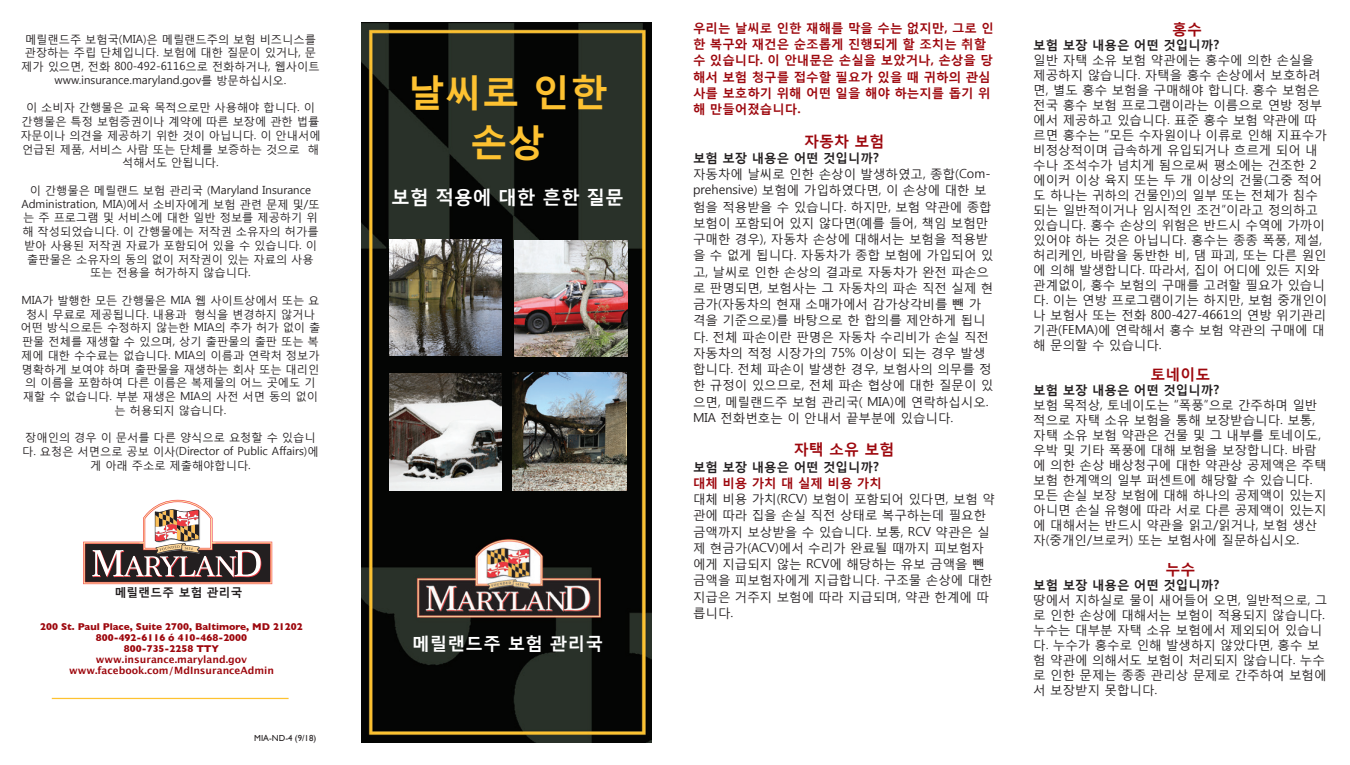
<style>
.page{position:relative;width:1350px;height:765px;background:#fff}
.page>*{position:absolute;margin:0;border:0;box-sizing:border-box;transform-origin:0 0}
.t1{font:700 37.5px/50px "Malgun Gothic";color:#fec231;text-align:center}
.t2{font:700 18.75px "Malgun Gothic";color:#fff}
.t3{font:700 17.5px "Malgun Gothic";letter-spacing:.02em;color:#fff}
.t4{font:700 15px "Malgun Gothic";color:#9d070d}
.t5{font:12.5px/15px "Malgun Gothic";color:#231f20}
.t6{font:700 12.5px/16.2px "Malgun Gothic";color:#9d070d}
.t7{font:700 12.5px "Malgun Gothic";color:#231f20}
.t8{font:700 11.75px "Malgun Gothic";letter-spacing:.02em;color:#231f20}
.t9{font:11.25px/13.8px "Malgun Gothic";color:#231f20;text-align:center}
.t10{font:700 10px/11px "Gill Sans";color:#9d070d;text-align:center}
.t11{font:700 10px/11px "Lucida Grande";color:#9d070d;text-align:center}
.t12{font:8.75px "Gill Sans";color:#231f20}
</style>
<div class="page">
<img style="left:362px;top:23px;width:290px;height:719px">
<img style="left:389px;top:239px;width:113px;height:116px">
<img style="left:515px;top:240px;width:112px;height:116px">
<img style="left:513px;top:372px;width:114px;height:119px">
<img style="left:389px;top:373px;width:113px;height:118px">
<hr style="left:52px;top:698px;width:237px;height:1px;background:#fec231">
<div style="left:84px;top:543px;width:187px;height:40px;background:linear-gradient(to right,#2b2021,#2c2021)"></div>
<div style="left:84px;top:542px;width:188px;height:42px;border:1px solid #fedca6"></div>
<svg style="left:92px;top:500px;width:169px;height:77px"></svg>
<p class="t9" style="left:21px;top:32px;width:300px">메릴랜드주 보험국(MIA)은 메릴랜드주의 보험 비즈니스를 관장하는 주립 단체입니다. 보험에 대한 질문이 있거나, 문 제가 있으면, 전화 800-492-6116으로 전화하거나, 웹사이트 www.insurance.maryland.gov를 방문하십시오.</p>
<p class="t9" style="left:20px;top:101px;width:302px">이 소비자 간행물은 교육 목적으로만 사용해야 합니다. 이 간행물은 특정 보험증권이나 계약에 따른 보장에 관한 법률 자문이나 의견을 제공하기 위한 것이 아닙니다. 이 안내서에 언급된 제품, 서비스 사람 또는 단체를 보증하는 것으로 해 석해서도 안됩니다.</p>
<p class="t9" style="left:21px;top:183px;width:300px">이 간행물은 메릴랜드 보험 관리국 (Maryland Insurance<br>Administration, MIA)에서 소비자에게 보험 관련 문제 및/또 는 주 프로그램 및 서비스에 대한 일반 정보를 제공하기 위 해 작성되었습니다. 이 간행물에는 저작권 소유자의 허가를 받아 사용된 저작권 자료가 포함되어 있을 수 있습니다. 이 출판물은 소유자의 동의 없이 저작권이 있는 자료의 사용 또는 전용을 허가하지 않습니다.</p>
<p class="t9" style="left:21px;top:293px;width:301px">MIA가 발행한 모든 간행물은 MIA 웹 사이트상에서 또는 요 청시 무료로 제공됩니다. 내용과 형식을 변경하지 않거나 어떤 방식으로든 수정하지 않는한 MIA의 추가 허가 없이 출 판물 전체를 재생할 수 있으며, 상기 출판물의 출판 또는 복 제에 대한 수수료는 없습니다. MIA의 이름과 연락처 정보가 명확하게 보여야 하며 출판물을 재생하는 회사 또는 대리인 의 이름을 포함하여 다른 이름은 복제물의 어느 곳에도 기 재할 수 없습니다. 부분 재생은 MIA의 사전 서면 동의 없이 는 허용되지 않습니다.</p>
<p class="t9" style="left:22px;top:431px;width:298px">장애인의 경우 이 문서를 다른 양식으로 요청할 수 있습니 다. 요청은 서면으로 공보 이사(Director of Public Affairs)에 게 아래 주소로 제출해야합니다.</p>
<p class="t8" style="left:115px;top:584px;width:129px">메릴랜드주 보험 관리국</p>
<p class="t10" style="left:40px;top:621px;width:264px">200 St. Paul Place, Suite 2700, Baltimore, MD 21202<br>800-492-6116 ó 410-468-2000<br>800-735-2258 TTY</p>
<p class="t11" style="left:69px;top:654px;width:207px">www.insurance.maryland.gov www.facebook.com/MdInsuranceAdmin</p>
<p class="t12" style="left:254px;top:733px;width:63px">MIA-ND-4 (9/18)</p>
<h1 class="t1" style="left:407px;top:66px;width:202px">날씨로 인한 손상</h1>
<h2 class="t2" style="left:391px;top:185px;width:234px">보험 적용에 대한 흔한 질문</h2>
<h3 class="t3" style="left:412px;top:632px;width:193px">메릴랜드주 보험 관리국</h3>
<p class="t6" style="left:693px;top:19px;width:302px">우리는 날씨로 인한 재해를 막을 수는 없지만, 그로 인 한 복구와 재건은 순조롭게 진행되게 할 조치는 취할 수 있습니다. 이 안내문은 손실을 보았거나, 손상을 당 해서 보험 청구를 접수할 필요가 있을 때 귀하의 관심 사를 보호하기 위해 어떤 일을 해야 하는지를 돕기 위 해 만들어졌습니다.</p>
<p class="t4" style="left:804px;top:131px;width:82px">자동차 보험</p>
<p class="t7" style="left:693px;top:150px;width:187px">보험 보장 내용은 어떤 것입니까?</p>
<p class="t5" style="left:693px;top:166px;width:302px;line-height:16.2px">자동차에 날씨로 인한 손상이 발생하였고, 종합(Com&shy;prehensive) 보험에 가입하였다면, 이 손상에 대한 보 험을 적용받을 수 있습니다. 하지만, 보험 약관에 종합 보험이 포함되어 있지 않다면(예를 들어, 책임 보험만 구매한 경우), 자동차 손상에 대해서는 보험을 적용받 을 수 없게 됩니다. 자동차가 종합 보험에 가입되어 있 고, 날씨로 인한 손상의 결과로 자동차가 완전 파손으 로 판명되면, 보험사는 그 자동차의 파손 직전 실제 현 금가(자동차의 현재 소매가에서 감가상각비를 뺀 가 격을 기준으로)를 바탕으로 한 합의를 제안하게 됩니 다. 전체 파손이란 판명은 자동차 수리비가 손실 직전 자동차의 적정 시장가의 75% 이상이 되는 경우 발생 합니다. 전체 파손이 발생한 경우, 보험사의 의무를 정 한 규정이 있으므로, 전체 파손 협상에 대한 질문이 있 으면, 메릴랜드주 보험 관리국( MIA)에 연락하십시오.<br>MIA 전화번호는 이 안내서 끝부분에 있습니다.</p>
<p class="t4" style="left:794px;top:440px;width:102px">자택 소유 보험</p>
<p class="t7" style="left:693px;top:459px;width:187px">보험 보장 내용은 어떤 것입니까?</p>
<p class="t6" style="left:693px;top:474px;width:190px">대체 비용 가치 대 실제 비용 가치</p>
<p class="t5" style="left:693px;top:491px;width:303px;line-height:16.2px">대체 비용 가치(RCV) 보험이 포함되어 있다면, 보험 약 관에 따라 집을 손실 직전 상태로 복구하는데 필요한 금액까지 보상받을 수 있습니다. 보통, RCV 약관은 실 제 현금가(ACV)에서 수리가 완료될 때까지 피보험자 에게 지급되지 않는 RCV에 해당하는 유보 금액을 뺀 금액을 피보험자에게 지급합니다. 구조물 손상에 대한 지급은 거주지 보험에 따라 지급되며, 약관 한계에 따 릅니다.</p>
<p class="t4" style="left:1172px;top:20px;width:31px">홍수</p>
<p class="t7" style="left:1033px;top:37px;width:187px">보험 보장 내용은 어떤 것입니까?</p>
<p class="t5" style="left:1033px;top:52px;width:296px">일반 자택 소유 보험 약관에는 홍수에 의한 손실을 제공하지 않습니다. 자택을 홍수 손상에서 보호하려 면, 별도 홍수 보험을 구매해야 합니다. 홍수 보험은 전국 홍수 보험 프로그램이라는 이름으로 연방 정부 에서 제공하고 있습니다. 표준 홍수 보험 약관에 따 르면 홍수는 “모든 수자원이나 이류로 인해 지표수가 비정상적이며 급속하게 유입되거나 흐르게 되어 내 수나 조석수가 넘치게 됨으로써 평소에는 건조한 2 에이커 이상 육지 또는 두 개 이상의 건물(그중 적어 도 하나는 귀하의 건물인)의 일부 또는 전체가 침수 되는 일반적이거나 임시적인 조건”이라고 정의하고 있습니다. 홍수 손상의 위험은 반드시 수역에 가까이 있어야 하는 것은 아닙니다. 홍수는 종종 폭풍, 제설, 허리케인, 바람을 동반한 비, 댐 파괴, 또는 다른 원인 에 의해 발생합니다. 따라서, 집이 어디에 있든 지와 관계없이, 홍수 보험의 구매를 고려할 필요가 있습니 다. 이는 연방 프로그램이기는 하지만, 보험 중개인이 나 보험사 또는 전화 800-427-4661의 연방 위기관리 기관(FEMA)에 연락해서 홍수 보험 약관의 구매에 대 해 문의할 수 있습니다.</p>
<p class="t4" style="left:1150px;top:365px;width:61px">토네이도</p>
<p class="t7" style="left:1033px;top:382px;width:187px">보험 보장 내용은 어떤 것입니까?</p>
<p class="t5" style="left:1033px;top:397px;width:295px">보험 목적상, 토네이도는 “폭풍”으로 간주하며 일반 적으로 자택 소유 보험을 통해 보장받습니다. 보통, 자택 소유 보험 약관은 건물 및 그 내부를 토네이도, 우박 및 기타 폭풍에 대해 보험을 보장합니다. 바람 에 의한 손상 배상청구에 대한 약관상 공제액은 주택 보험 한계액의 일부 퍼센트에 해당할 수 있습니다. 모든 손실 보장 보험에 대해 하나의 공제액이 있는지 아니면 손실 유형에 따라 서로 다른 공제액이 있는지 에 대해서는 반드시 약관을 읽고/읽거나, 보험 생산 자(중개인/브로커) 또는 보험사에 질문하십시오.</p>
<p class="t4" style="left:1165px;top:560px;width:31px">누수</p>
<p class="t7" style="left:1033px;top:577px;width:187px">보험 보장 내용은 어떤 것입니까?</p>
<p class="t5" style="left:1033px;top:592px;width:296px">땅에서 지하실로 물이 새어들어 오면, 일반적으로, 그 로 인한 손상에 대해서는 보험이 적용되지 않습니다. 누수는 대부분 자택 소유 보험에서 제외되어 있습니 다. 누수가 홍수로 인해 발생하지 않았다면, 홍수 보 험 약관에 의해서도 보험이 처리되지 않습니다. 누수 로 인한 문제는 종종 관리상 문제로 간주하여 보험에 서 보장받지 못합니다.</p>
</div>
